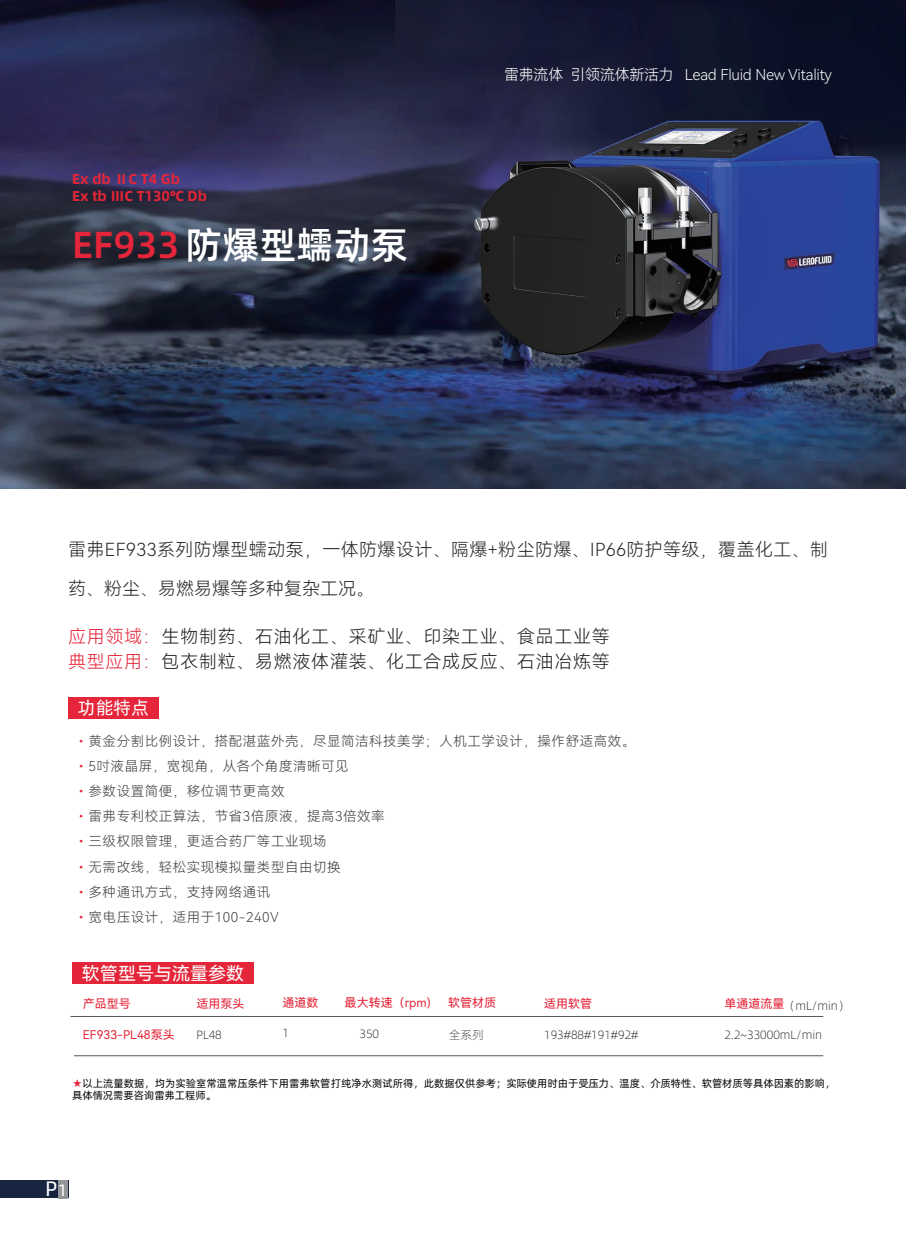
<style>
.page{position:relative;width:906px;height:1238px;background:#fff}
.page>*{position:absolute;margin:0;border:0;box-sizing:border-box;transform-origin:0 0}
.t1{font:37.65px "Alibaba Pu Hui Ti M";color:#fff}
.t2{font:21px "Alibaba Pu Hui Ti R";color:#fff}
.t3{font:18px/38.8px "Harmony OS Sans SC Light";letter-spacing:.02em;color:#262727}
.t4{font:18px/24.6px "Harmony OS Sans SC Light";letter-spacing:.04em;color:#231f20}
.t5{font:18px "Harmony OS Sans SC";color:#fff}
.t6{font:18px "Alibaba Pu Hui Ti R";color:#fff}
.t7{font:15px "Harmony OS Sans SC Light";letter-spacing:-.02em;color:#fff}
.t8{font:14.25px/17.2px "Alibaba Pu Hui Ti B";color:#e52539}
.t9{font:13.5px "Harmony OS Sans SC Light";letter-spacing:.04em;color:#3e3e3f}
.t10{font:12px "Alibaba Pu Hui Ti L";color:#231f20}
.t11{font:12px "Harmony OS Sans SC";color:#e52539}
.t12{font:10.5px/12.6px "Alibaba Pu Hui Ti R";color:#030303}
.s1{color:#e52539}
.s2{font-size:16.5px}
</style>
<div class="page">
<img style="left:0;top:0;width:906px;height:489px">
<div style="left:0;top:1180px;width:68px;height:18px;background:#172541"></div>
<div style="left:58px;top:1180px;width:10px;height:18px;background:#939598"></div>
<div style="left:72px;top:962px;width:182px;height:21px;background:#e52539"></div>
<hr style="left:71px;top:1016px;width:752px;height:1px;background:#57585a">
<hr style="left:74px;top:1055px;width:749px;height:1px;background:#57585a">
<div style="left:68px;top:696px;width:91px;height:22px;background:#e52539"></div>
<p class="t8" style="left:72px;top:170px;width:136px">Ex db ⅡC T4 Gb<br>Ex tb ⅢC T130℃ Db</p>
<h1 class="t1" style="left:72px;top:216px;width:337px"><span class="s1">EF933</span>防爆型蠕动泵</h1>
<p class="t7" style="left:504px;top:64px;width:329px">雷弗流体 引领流体新活力 Lead Fluid New Vitality</p>
<h3 class="t3" style="left:68px;top:529px;width:761px">雷弗EF933系列防爆型蠕动泵，一体防爆设计、隔爆+粉尘防爆、IP66防护等级，覆盖化工、制药、粉尘、易燃易爆等多种复杂工况。</h3>
<h3 class="t4" style="left:68px;top:624px;width:543px"><span class="s1">应用领域：</span>生物制药、石油化工、采矿业、印染工业、食品工业等<span class="s1">典型应用：</span>包衣制粒、易燃液体灌装、化工合成反应、石油冶炼等</h3>
<h3 class="t6" style="left:78px;top:694px;width:72px">功能特点</h3>
<p class="t9" style="left:75px;top:731px;width:562px"><span class="s1">•</span>黄金分割比例设计，搭配湛蓝外壳，尽显简洁科技美学；人机工学设计，操作舒适高效。</p>
<p class="t9" style="left:75px;top:756px;width:275px"><span class="s1">•</span>5吋液晶屏，宽视角，从各个角度清晰可见</p>
<p class="t9" style="left:75px;top:781px;width:211px"><span class="s1">•</span>参数设置简便，移位调节更高效</p>
<p class="t9" style="left:75px;top:806px;width:312px"><span class="s1">•</span>雷弗专利校正算法，节省3倍原液，提高3倍效率</p>
<p class="t9" style="left:75px;top:832px;width:253px"><span class="s1">•</span>三级权限管理，更适合药厂等工业现场</p>
<p class="t9" style="left:75px;top:857px;width:267px"><span class="s1">•</span>无需改线，轻松实现模拟量类型自由切换</p>
<p class="t9" style="left:75px;top:882px;width:197px"><span class="s1">•</span>多种通讯方式，支持网络通讯</p>
<p class="t9" style="left:75px;top:907px;width:206px"><span class="s1">•</span>宽电压设计，适用于100-240V</p>
<h3 class="t5" style="left:82px;top:961px;width:163px">软管型号与流量参数</h3>
<p class="t11" style="left:83px;top:995px;width:49px">产品型号</p>
<p class="t11" style="left:196px;top:995px;width:49px">适用泵头</p>
<p class="t11" style="left:282px;top:994px;width:37px">通道数</p>
<p class="t11" style="left:345px;top:994px;width:88px">最大转速（rpm)</p>
<p class="t11" style="left:448px;top:994px;width:49px">软管材质</p>
<p class="t11" style="left:544px;top:995px;width:49px">适用软管</p>
<p class="t10" style="left:724px;top:996px;width:127px"><sup>单通道流量</sup>（mL/min）</p>
<p class="t11" style="left:83px;top:1026px;width:93px">EF933-PL48泵头</p>
<p class="t10" style="left:196px;top:1026px;width:27px">PL48</p>
<p class="t10" style="left:282px;top:1023px;width:8px">1</p>
<p class="t10" style="left:359px;top:1024px;width:21px">350</p>
<p class="t10" style="left:449px;top:1026px;width:37px">全系列</p>
<p class="t10" style="left:544px;top:1025px;width:96px">193#88#191#92#</p>
<p class="t10" style="left:724px;top:1025px;width:99px">2.2~33000mL/min</p>
<p class="t12" style="left:72px;top:1076px;width:765px"><span class="s1">★</span>以上流量数据，均为实验室常温常压条件下用雷弗软管打纯净水测试所得，此数据仅供参考；实际使用时由于受压力、温度、介质特性、软管材质等具体因素的影响，具体情况需要咨询雷弗工程师。</p>
<h2 class="t2" style="left:45px;top:1172px;width:24px">P<span class="s2">1</span></h2>
</div>
